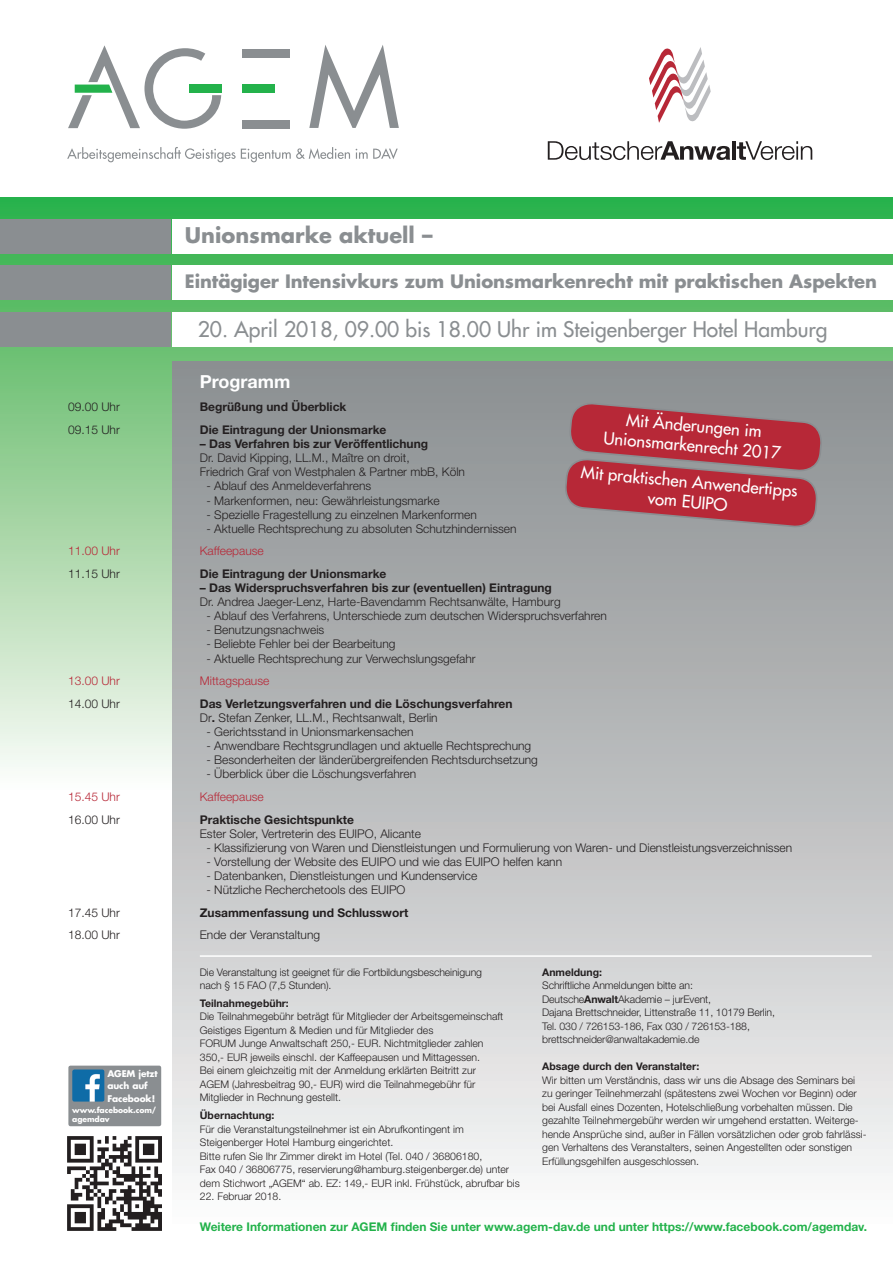
<style>
.page{position:relative;width:893px;height:1263px;background:#fff}
.page>*{position:absolute;margin:0;border:0;box-sizing:border-box;transform-origin:0 0}
.t1{font:21px "Futura";color:#8a8e91}
.t2{font:700 21px "Futura";color:#8a8e91}
.t3{font:700 18px "Futura";letter-spacing:-.005em;color:#8a8e91}
.t4{font:700 18px "Helvetica Neue";color:#fff}
.t5{font:16.65px/20px "Futura";color:#fff;text-align:center}
.t6{font:300 12px/14.1px "Helvetica Neue";color:#231f20}
.t7{font:700 12px/14.1px "Helvetica Neue";color:#231f20}
.t8{font:700 12px "Helvetica Neue";color:#23b24b}
.t9{font:300 12px "Helvetica Neue";color:#b72837}
.t10{font:300 10.5px/13.5px "Helvetica Neue";color:#231f20}
.t11{font:700 10.5px "Helvetica Neue";color:#231f20}
.t12{font:700 9px/12.5px "Futura";letter-spacing:-.01em;color:#fff}
.t13{font:700 7.65px/9px "Futura";letter-spacing:-.01em;color:#fff}
.s1{font-weight:300}
.s2{font-weight:700}
</style>
<div class="page">
<svg style="left:0;top:198px;width:893px;height:569px;background:#88cd90"></svg>
<div style="left:0;top:219px;width:170px;height:34px;background:#8a8e91"></div>
<div style="left:172px;top:219px;width:721px;height:34px;background:#fff"></div>
<div style="left:172px;top:266px;width:721px;height:34px;background:#fff"></div>
<div style="left:172px;top:313px;width:721px;height:34px;background:#fff"></div>
<div style="left:172px;top:361px;width:721px;height:869px;background:linear-gradient(to bottom,#878b8d,#f9f8f8)"></div>
<div style="left:0;top:266px;width:170px;height:34px;background:#8a8e91"></div>
<div style="left:0;top:313px;width:170px;height:34px;background:#8a8e91"></div>
<hr style="left:200px;top:955px;width:672px;height:2px;background:#fff">
<img style="left:68px;top:1136px;width:94px;height:94px">
<svg style="left:548px;top:141px;width:182px;height:19px"></svg>
<hr style="left:732px;top:141px;width:4px;height:19px;background:#231f20">
<svg style="left:737px;top:141px;width:75px;height:19px"></svg>
<svg style="left:649px;top:47px;width:62px;height:76px"></svg>
<svg style="left:67px;top:147px;width:283px;height:15px"></svg>
<svg style="left:356px;top:148px;width:42px;height:11px"></svg>
<div style="left:242px;top:120px;width:48px;height:8px;background:#8a8e91"></div>
<div style="left:242px;top:85px;width:33px;height:8px;background:#23b24b"></div>
<svg style="left:309px;top:45px;width:90px;height:83px"></svg>
<div style="left:242px;top:49px;width:48px;height:8px;background:#8a8e91"></div>
<svg style="left:68px;top:45px;width:153px;height:84px"></svg>
<div style="left:189px;top:85px;width:33px;height:8px;background:#23b24b"></div>
<div style="left:68px;top:1065px;width:93px;height:61px;background:#8a8e91;border-radius:2px"></div>
<img style="left:72px;top:1069px;width:32px;height:32px">
<svg style="left:564px;top:402px;width:259px;height:126px;background:#ac4954"></svg>
<h1 class="t2" style="left:185px;top:221px;width:249px">Unionsmarke aktuell –</h1>
<h2 class="t3" style="left:185px;top:268px;width:693px">Eintägiger Intensivkurs zum Unionsmarkenrecht mit praktischen Aspekten</h2>
<h1 class="t1" style="left:198px;top:315px;width:631px">20. April 2018, 09.00 bis 18.00 Uhr im Steigenberger Hotel Hamburg</h1>
<h2 class="t4" style="left:200px;top:371px;width:92px">Programm</h2>
<p class="t6" style="left:68px;top:400px;width:53px">09.00 Uhr</p>
<p class="t7" style="left:200px;top:400px;width:148px">Begrüßung und Überblick</p>
<p class="t6" style="left:68px;top:422px;width:53px">09.15 Uhr</p>
<p class="t7" style="left:200px;top:422px;width:188px">Die Eintragung der Unionsmarke</p>
<p class="t7" style="left:200px;top:436px;width:230px">– Das Verfahren bis zur Veröffentlichung</p>
<p class="t6" style="left:200px;top:451px;width:267px">Dr. David Kipping, LL.M., Maître on droit,<br>Friedrich Graf von Westphalen &amp; Partner mbB, Köln</p>
<p class="t6" style="left:207px;top:479px;width:166px">- Ablauf des Anmeldeverfahrens</p>
<p class="t6" style="left:207px;top:493px;width:235px">- Markenformen, neu: Gewährleistungsmarke</p>
<p class="t6" style="left:207px;top:507px;width:272px">- Spezielle Fragestellung zu einzelnen Markenformen</p>
<p class="t6" style="left:207px;top:521px;width:312px">- Aktuelle Rechtsprechung zu absoluten Schutzhindernissen</p>
<p class="t9" style="left:68px;top:544px;width:53px">11.00 Uhr</p>
<p class="t9" style="left:200px;top:544px;width:66px">Kaffeepause</p>
<p class="t6" style="left:68px;top:566px;width:53px">11.15 Uhr</p>
<p class="t7" style="left:200px;top:566px;width:188px">Die Eintragung der Unionsmarke</p>
<p class="t7" style="left:200px;top:580px;width:354px">– Das Widerspruchsverfahren bis zur (eventuellen) Eintragung</p>
<p class="t6" style="left:200px;top:594px;width:362px">Dr. Andrea Jaeger-Lenz, Harte-Bavendamm Rechtsanwälte, Hamburg</p>
<p class="t6" style="left:207px;top:609px;width:402px">- Ablauf des Verfahrens, Unterschiede zum deutschen Widerspruchsverfahren</p>
<p class="t6" style="left:207px;top:623px;width:119px">- Benutzungsnachweis</p>
<p class="t6" style="left:207px;top:637px;width:190px">- Beliebte Fehler bei der Bearbeitung</p>
<p class="t6" style="left:207px;top:651px;width:271px">- Aktuelle Rechtsprechung zur Verwechslungsgefahr</p>
<p class="t9" style="left:68px;top:673px;width:53px">13.00 Uhr</p>
<p class="t9" style="left:200px;top:673px;width:71px">Mittagspause</p>
<p class="t6" style="left:68px;top:696px;width:53px">14.00 Uhr</p>
<p class="t7" style="left:200px;top:696px;width:314px">Das Verletzungsverfahren und die Löschungsverfahren<br><span class="s1">Dr</span>. <span class="s1">Stefan Zenker, LL.M., Rechtsanwalt, Berlin</span></p>
<p class="t6" style="left:207px;top:724px;width:208px">- Gerichtsstand in Unionsmarkensachen</p>
<p class="t6" style="left:207px;top:738px;width:326px">- Anwendbare Rechtsgrundlagen und aktuelle Rechtsprechung</p>
<p class="t6" style="left:207px;top:753px;width:333px">- Besonderheiten der länderübergreifenden Rechtsdurchsetzung</p>
<p class="t6" style="left:207px;top:767px;width:211px">- Überblick über die Löschungsverfahren</p>
<p class="t9" style="left:68px;top:789px;width:53px">15.45 Uhr</p>
<p class="t9" style="left:200px;top:789px;width:66px">Kaffeepause</p>
<p class="t6" style="left:68px;top:812px;width:53px">16.00 Uhr</p>
<p class="t7" style="left:200px;top:812px;width:156px">Praktische Gesichtspunkte</p>
<p class="t6" style="left:200px;top:826px;width:223px">Ester Soler, Vertreterin des EUIPO, Alicante</p>
<p class="t6" style="left:207px;top:840px;width:587px">- Klassifizierung von Waren und Dienstleistungen und Formulierung von Waren- und Dienstleistungsverzeichnissen</p>
<p class="t6" style="left:207px;top:854px;width:357px">- Vorstellung der Website des EUIPO und wie das EUIPO helfen kann</p>
<p class="t6" style="left:207px;top:868px;width:272px">- Datenbanken, Dienstleistungen und Kundenservice</p>
<p class="t6" style="left:207px;top:882px;width:200px">- Nützliche Recherchetools des EUIPO</p>
<p class="t6" style="left:68px;top:905px;width:53px">17.45 Uhr</p>
<p class="t7" style="left:200px;top:905px;width:210px">Zusammenfassung und Schlusswort</p>
<p class="t6" style="left:68px;top:928px;width:53px">18.00 Uhr</p>
<p class="t6" style="left:200px;top:928px;width:122px">Ende der Veranstaltung</p>
<p class="t10" style="left:200px;top:965px;width:284px">Die Veranstaltung ist geeignet für die Fortbildungsbescheinigung nach § 15 FAO (7,5 Stunden).</p>
<p class="t11" style="left:200px;top:996px;width:91px">Teilnahmegebühr:</p>
<p class="t10" style="left:200px;top:1009px;width:305px">Die Teilnahmegebühr beträgt für Mitglieder der Arbeitsgemeinschaft Geistiges Eigentum &amp; Medien und für Mitglieder des<br>FORUM Junge Anwaltschaft 250,- EUR. Nichtmitglieder zahlen 350,- EUR jeweils einschl. der Kaffeepausen und Mittagessen.<br>Bei einem gleichzeitig mit der Anmeldung erklärten Beitritt zur AGEM (Jahresbeitrag 90,- EUR) wird die Teilnahmegebühr für Mitglieder in Rechnung gestellt.</p>
<p class="t11" style="left:200px;top:1109px;width:76px">Übernachtung:</p>
<p class="t10" style="left:200px;top:1122px;width:321px">Für die Veranstaltungsteilnehmer ist ein Abrufkontingent im Steigenberger Hotel Hamburg eingerichtet.<br>Bitte rufen Sie Ihr Zimmer direkt im Hotel (Tel. 040 / 36806180,<br>Fax 040 / 36806775, reservierung@hamburg.steigenberger.de) unter dem Stichwort „AGEM“ ab. EZ: 149,- EUR inkl. Frühstück, abrufbar bis</p>
<p class="t10" style="left:200px;top:1189px;width:83px">22. Februar 2018.</p>
<h3 class="t5" style="left:606px;top:408px;width:179px;rotate:5deg">Mit Änderungen im<br>Unionsmarkenrecht 2017</h3>
<h3 class="t5" style="left:582px;top:462px;width:219px;rotate:5deg">Mit praktischen Anwendertipps vom EUIPO</h3>
<p class="t11" style="left:542px;top:965px;width:61px">Anmeldung:</p>
<p class="t10" style="left:542px;top:978px;width:234px">Schriftliche Anmeldungen bitte an:<br>Deutsche<span class="s2">Anwalt</span>Akademie – jurEvent,<br>Dajana Brettschneider, Littenstraße 11, 10179 Berlin, Tel. 030 / 726153-186, Fax 030 / 726153-188, brettschneider@anwaltakademie.de</p>
<p class="t11" style="left:542px;top:1060px;width:159px">Absage durch den Veranstalter:</p>
<p class="t10" style="left:542px;top:1073px;width:325px">Wir bitten um Verständnis, dass wir uns die Absage des Seminars bei zu geringer Teilnehmerzahl (spätestens zwei Wochen vor Beginn) oder bei Ausfall eines Dozenten, Hotelschließung vorbehalten müssen. Die gezahlte Teilnehmergebühr werden wir umgehend erstatten. Weiterge&shy;hende Ansprüche sind, außer in Fällen vorsätzlichen oder grob fahrlässi&shy;gen Verhaltens des Veranstalters, seinen Angestellten oder sonstigen Erfüllungsgehilfen ausgeschlossen.</p>
<p class="t12" style="left:107px;top:1067px;width:52px">AGEM jetzt auch auf<br>Facebook!</p>
<p class="t13" style="left:72px;top:1105px;width:86px">www.facebook.com/ agemdav</p>
<p class="t8" style="left:200px;top:1219px;width:669px">Weitere Informationen zur AGEM finden Sie unter www.agem-dav.de und unter https://www.facebook.com/agemdav.</p>
</div>
